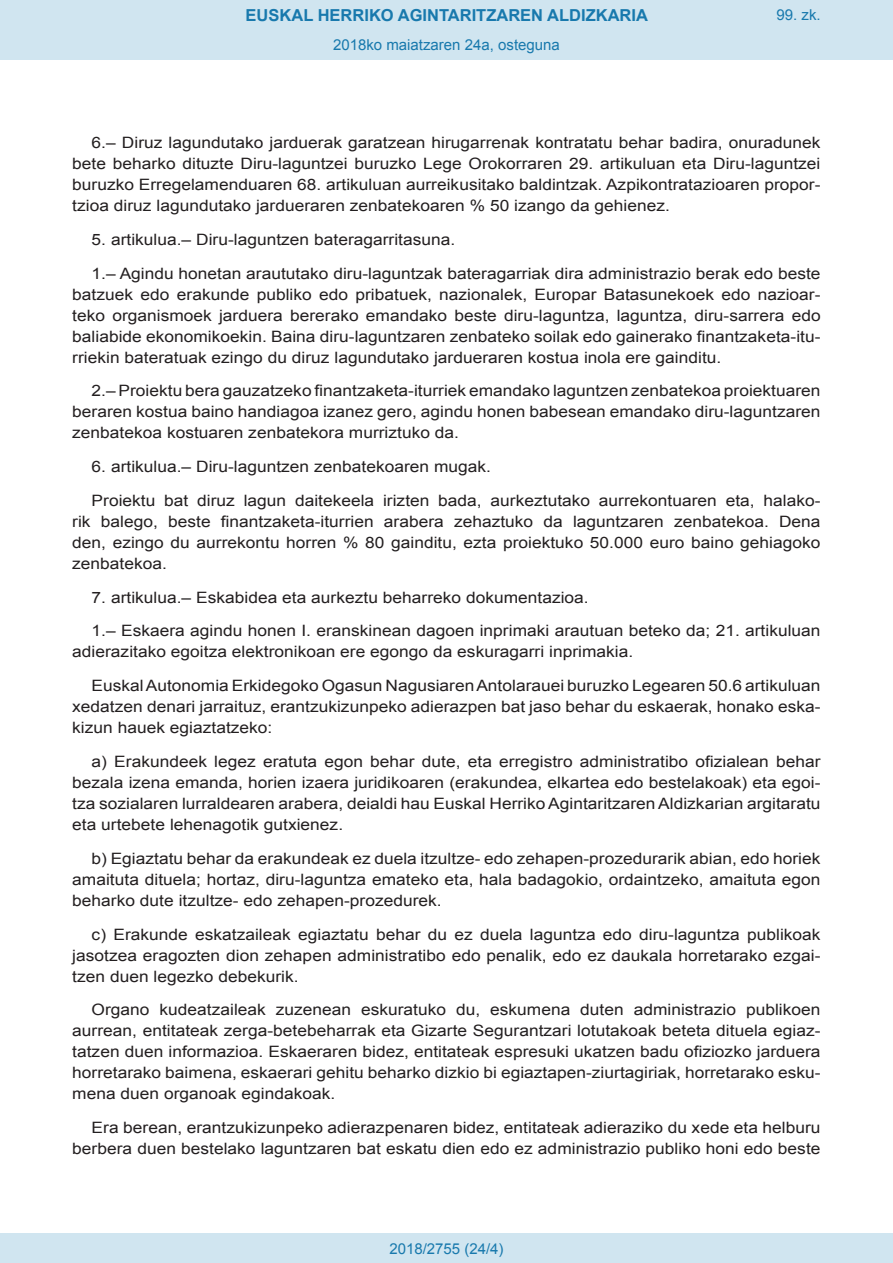
<style>
.page{position:relative;width:893px;height:1263px;background:#fff}
.page>*{position:absolute;margin:0;border:0;box-sizing:border-box;transform-origin:0 0}
.t1{font:700 16.5px "Arial";color:#1879ad}
.BOPVDetalle{font:15.6px/21px "Arial";color:#231f20;text-align:justify;scale:1.11 1}
.Paginacion_Centro{font:15px "Arial";color:#1879ad}
</style>
<div class="page">
<div style="left:0;top:0;width:893px;height:60px;background:#d0e5f0"></div>
<div style="left:0;top:1233px;width:893px;height:30px;background:#d0e5f0"></div>
<p class="t1" style="left:246px;top:4px;width:404px">EUSKAL HERRIKO AGINTARITZAREN ALDIZKARIA</p>
<p class="Paginacion_Centro" style="left:333px;top:35px;width:228px">2018ko maiatzaren 24a, osteguna</p>
<p class="Paginacion_Centro" style="left:776px;top:5px;width:46px">99. zk.</p>
<p class="BOPVDetalle" style="left:72px;top:132px;width:676px;text-indent:19px">6.– Diruz lagundutako jarduerak garatzean hirugarrenak kontratatu behar badira, onuradunek bete beharko dituzte Diru-laguntzei buruzko Lege Orokorraren 29. artikuluan eta Diru-laguntzei buruzko Erregelamenduaren 68. artikuluan aurreikusitako baldintzak. Azpikontratazioaren propor&shy;tzioa diruz lagundutako jardueraren zenbatekoaren % 50 izango da gehienez.</p>
<p class="BOPVDetalle" style="left:92px;top:229px;width:329px">5. artikulua.– Diru-laguntzen bateragarritasuna.</p>
<p class="BOPVDetalle" style="left:72px;top:263px;width:676px;text-indent:19px">1.– Agindu honetan araututako diru-laguntzak bateragarriak dira administrazio berak edo beste batzuek edo erakunde publiko edo pribatuek, nazionalek, Europar Batasunekoek edo nazioar&shy;teko organismoek jarduera bererako emandako beste diru-laguntza, laguntza, diru-sarrera edo baliabide ekonomikoekin. Baina diru-laguntzaren zenbateko soilak edo gainerako finantzaketa-itu&shy;rriekin bateratuak ezingo du diruz lagundutako jardueraren kostua inola ere gainditu.</p>
<p class="BOPVDetalle" style="left:72px;top:381px;width:676px;text-indent:19px">2.– Proiektu bera gauzatzeko finantzaketa-iturriek emandako laguntzen zenbatekoa proiektuaren beraren kostua baino handiagoa izanez gero, agindu honen babesean emandako diru-laguntzaren zenbatekoa kostuaren zenbatekora murriztuko da.</p>
<p class="BOPVDetalle" style="left:92px;top:456px;width:361px">6. artikulua.– Diru-laguntzen zenbatekoaren mugak.</p>
<p class="BOPVDetalle" style="left:72px;top:490px;width:676px;text-indent:19px">Proiektu bat diruz lagun daitekeela irizten bada, aurkeztutako aurrekontuaren eta, halako&shy;rik balego, beste finantzaketa-iturrien arabera zehaztuko da laguntzaren zenbatekoa. Dena den, ezingo du aurrekontu horren % 80 gainditu, ezta proiektuko 50.000 euro baino gehiagoko zenbatekoa.</p>
<p class="BOPVDetalle" style="left:92px;top:587px;width:449px">7. artikulua.– Eskabidea eta aurkeztu beharreko dokumentazioa.</p>
<p class="BOPVDetalle" style="left:72px;top:621px;width:676px;text-indent:19px">1.– Eskaera agindu honen I. eranskinean dagoen inprimaki arautuan beteko da; 21. artikuluan adierazitako egoitza elektronikoan ere egongo da eskuragarri inprimakia.</p>
<p class="BOPVDetalle" style="left:72px;top:675px;width:676px;text-indent:19px">Euskal Autonomia Erkidegoko Ogasun Nagusiaren Antolarauei buruzko Legearen 50.6 artikuluan xedatzen denari jarraituz, erantzukizunpeko adierazpen bat jaso behar du eskaerak, honako eska&shy;kizun hauek egiaztatzeko:</p>
<p class="BOPVDetalle" style="left:72px;top:751px;width:676px;text-indent:19px">a) Erakundeek legez eratuta egon behar dute, eta erregistro administratibo ofizialean behar bezala izena emanda, horien izaera juridikoaren (erakundea, elkartea edo bestelakoak) eta egoi&shy;tza sozialaren lurraldearen arabera, deialdi hau Euskal Herriko Agintaritzaren Aldizkarian argitaratu eta urtebete lehenagotik gutxienez.</p>
<p class="BOPVDetalle" style="left:72px;top:848px;width:676px;text-indent:19px">b) Egiaztatu behar da erakundeak ez duela itzultze- edo zehapen-prozedurarik abian, edo horiek amaituta dituela; hortaz, diru-laguntza emateko eta, hala badagokio, ordaintzeko, amaituta egon beharko dute itzultze- edo zehapen-prozedurek.</p>
<p class="BOPVDetalle" style="left:72px;top:924px;width:676px;text-indent:19px">c) Erakunde eskatzaileak egiaztatu behar du ez duela laguntza edo diru-laguntza publikoak jasotzea eragozten dion zehapen administratibo edo penalik, edo ez daukala horretarako ezgai&shy;tzen duen legezko debekurik.</p>
<p class="BOPVDetalle" style="left:72px;top:999px;width:676px;text-indent:19px">Organo kudeatzaileak zuzenean eskuratuko du, eskumena duten administrazio publikoen aurrean, entitateak zerga-betebeharrak eta Gizarte Segurantzari lotutakoak beteta dituela egiaz&shy;tatzen duen informazioa. Eskaeraren bidez, entitateak espresuki ukatzen badu ofiziozko jarduera horretarako baimena, eskaerari gehitu beharko dizkio bi egiaztapen-ziurtagiriak, horretarako esku&shy;mena duen organoak egindakoak.</p>
<p class="BOPVDetalle" style="left:72px;top:1117px;width:676px;text-align:right">Era berean, erantzukizunpeko adierazpenaren bidez, entitateak adieraziko du xede eta helburu berbera duen bestelako laguntzaren bat eskatu dien edo ez administrazio publiko honi edo beste</p>
<p class="Paginacion_Centro" style="left:389px;top:1238px;width:116px">2018/2755 (24/4)</p>
</div>
